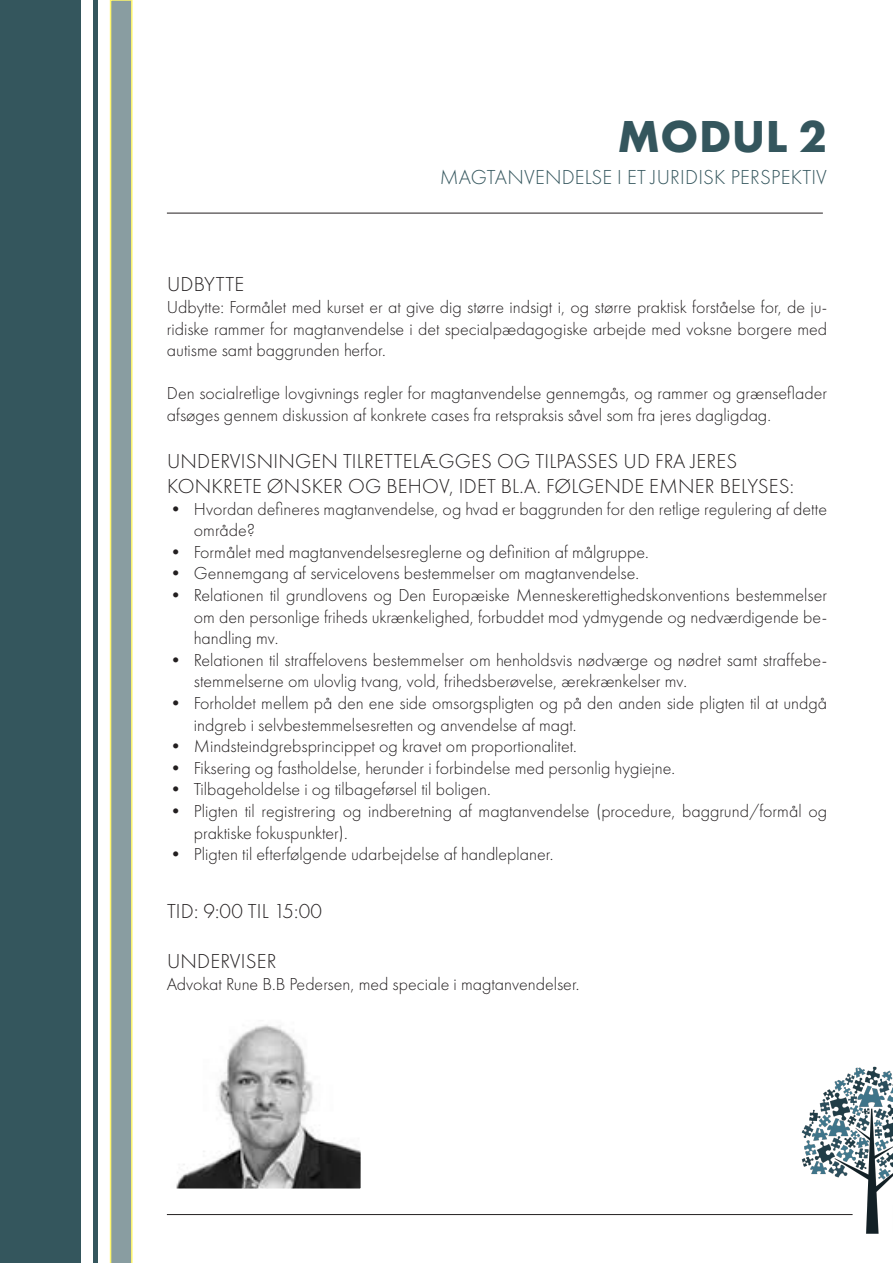
<style>
.page{position:relative;width:893px;height:1263px;background:#fff}
.page>*{position:absolute;margin:0;border:0;box-sizing:border-box;transform-origin:0 0}
.t1{font:700 46.5px "Futura New";letter-spacing:.01em;color:#34565d}
.t2{font:300 21px "Futura New";letter-spacing:.01em;color:#231f20}
.t3{font:300 21px "Futura New";letter-spacing:.01em;color:#34565d}
.t4{font:300 18px/21.6px "Futura New";color:#231f20}
</style>
<div class="page">
<img style="left:176px;top:1024px;width:184px;height:164px">
<div style="left:0;top:0;width:81px;height:1263px;background:#34565d"></div>
<svg style="left:110px;top:0;width:23px;height:1263px"></svg>
<hr style="left:94px;top:0;width:4px;height:1263px;background:#34565d">
<hr style="left:167px;top:213px;width:656px;height:1px;background:#231f20">
<img style="left:801px;top:1066px;width:92px;height:168px">
<hr style="left:167px;top:1214px;width:686px;height:1px;background:#231f20">
<p class="t1" style="left:618px;top:106px;width:211px">MODUL 2</p>
<p class="t3" style="left:440px;top:165px;width:388px">MAGTANVENDELSE I ET JURIDISK PERSPEKTIV</p>
<p class="t2" style="left:167px;top:272px;width:79px">UDBYTTE</p>
<p class="t4" style="left:167px;top:296px;width:662px;text-align:justify">Udbytte: Formålet med kurset er at give dig større indsigt i, og større praktisk forståelse for, de ju&shy;ridiske rammer for magtanvendelse i det specialpædagogiske arbejde med voksne borgere med autisme samt baggrunden herfor.</p>
<p class="t4" style="left:167px;top:383px;width:662px">Den socialretlige lovgivnings regler for magtanvendelse gennemgås, og rammer og grænseflader afsøges gennem diskussion af konkrete cases fra retspraksis såvel som fra jeres dagligdag.</p>
<p class="t2" style="left:167px;top:449px;width:572px">UNDERVISNINGEN TILRETTELÆGGES OG TILPASSES UD FRA JERES</p>
<p class="t2" style="left:167px;top:474px;width:629px">KONKRETE ØNSKER OG BEHOV, IDET BL.A. FØLGENDE EMNER BELYSES:</p>
<p class="t4" style="left:194px;top:498px;width:635px;text-indent:-27px">• Hvordan defineres magtanvendelse, og hvad er baggrunden for den retlige regulering af dette område?</p>
<p class="t4" style="left:167px;top:541px;width:483px">• Formålet med magtanvendelsesreglerne og definition af målgruppe.</p>
<p class="t4" style="left:167px;top:563px;width:474px">• Gennemgang af servicelovens bestemmelser om magtanvendelse.</p>
<p class="t4" style="left:194px;top:584px;width:635px;text-align:justify;text-indent:-27px">• Relationen til grundlovens og Den Europæiske Menneskerettighedskonventions bestemmelser om den personlige friheds ukrænkelighed, forbuddet mod ydmygende og nedværdigende be&shy;handling mv.</p>
<p class="t4" style="left:194px;top:649px;width:635px;text-indent:-27px">• Relationen til straffelovens bestemmelser om henholdsvis nødværge og nødret samt straffebe&shy;stemmelserne om ulovlig tvang, vold, frihedsberøvelse, ærekrænkelser mv.</p>
<p class="t4" style="left:194px;top:692px;width:635px;text-indent:-27px">• Forholdet mellem på den ene side omsorgspligten og på den anden side pligten til at undgå indgreb i selvbestemmelsesretten og anvendelse af magt.</p>
<p class="t4" style="left:167px;top:735px;width:411px">• Mindsteindgrebsprincippet og kravet om proportionalitet.</p>
<p class="t4" style="left:167px;top:757px;width:510px">• Fiksering og fastholdelse, herunder i forbindelse med personlig hygiejne.</p>
<p class="t4" style="left:167px;top:779px;width:325px">• Tilbageholdelse i og tilbageførsel til boligen.</p>
<p class="t4" style="left:194px;top:800px;width:635px;text-indent:-27px">• Pligten til registrering og indberetning af magtanvendelse (procedure, baggrund/formål og praktiske fokuspunkter).</p>
<p class="t4" style="left:167px;top:843px;width:388px">• Pligten til efterfølgende udarbejdelse af handleplaner.</p>
<p class="t2" style="left:167px;top:899px;width:156px">TID: 9:00 TIL 15:00</p>
<p class="t2" style="left:167px;top:949px;width:111px">UNDERVISER</p>
<p class="t4" style="left:167px;top:973px;width:414px">Advokat Rune B.B Pedersen, med speciale i magtanvendelser.</p>
</div>
